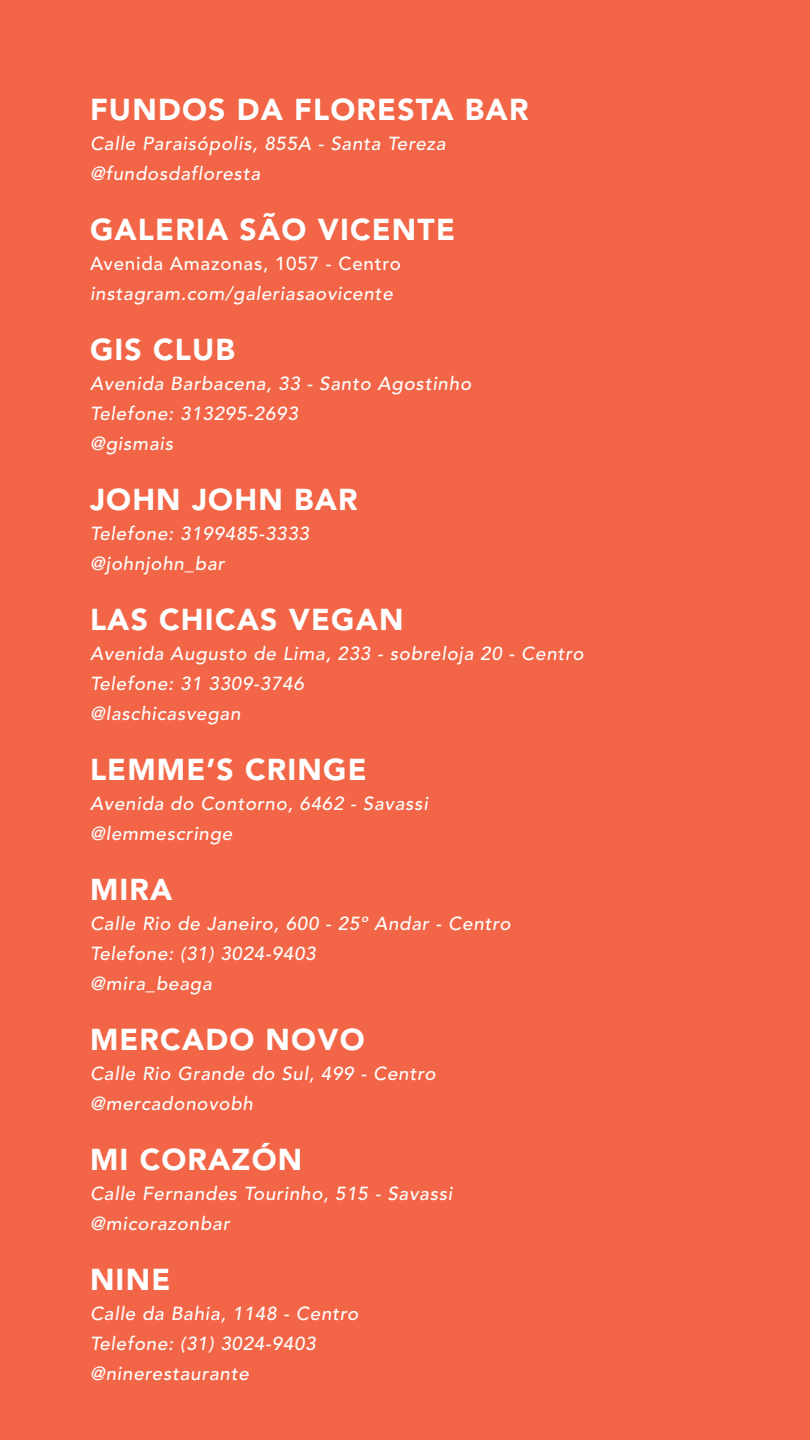
<style>
.page{position:relative;width:810px;height:1440px;background:#f26647}
.page>*{position:absolute;margin:0;border:0;box-sizing:border-box;transform-origin:0 0}
.t1{font:900 30px "Avenir LT Pro";letter-spacing:.04em;color:#fff}
.t2{font:italic 500 18.75px/30px "Avenir LT Pro";letter-spacing:.04em;color:#fff}
.t3{font:500 18.75px "Avenir LT Pro";letter-spacing:.04em;color:#fff}
</style>
<div class="page">
<h1 class="t1" style="left:90px;top:91px;width:440px">FUNDOS DA FLORESTA BAR</h1>
<p class="t2" style="left:90px;top:129px;width:357px">Calle Paraisópolis, 855A - Santa Tereza @fundosdafloresta</p>
<h1 class="t1" style="left:90px;top:211px;width:366px">GALERIA SÃO VICENTE</h1>
<p class="t3" style="left:90px;top:252px;width:312px">Avenida Amazonas, 1057 - Centro</p>
<p class="t2" style="left:90px;top:279px;width:304px">instagram.com/galeriasaovicente</p>
<h1 class="t1" style="left:90px;top:331px;width:147px">GIS CLUB</h1>
<p class="t2" style="left:90px;top:369px;width:383px">Avenida Barbacena, 33 - Santo Agostinho<br>Telefone: 313295-2693<br>@gismais</p>
<h1 class="t1" style="left:90px;top:481px;width:269px">JOHN JOHN BAR</h1>
<p class="t2" style="left:90px;top:519px;width:221px">Telefone: 3199485-3333 @johnjohn_bar</p>
<h1 class="t1" style="left:90px;top:601px;width:315px">LAS CHICAS VEGAN</h1>
<p class="t2" style="left:90px;top:639px;width:495px">Avenida Augusto de Lima, 233 - sobreloja 20 - Centro<br>Telefone: 31 3309-3746<br>@laschicasvegan</p>
<h1 class="t1" style="left:90px;top:751px;width:278px">LEMME’S CRINGE</h1>
<p class="t2" style="left:90px;top:789px;width:339px">Avenida do Contorno, 6462 - Savassi @lemmescringe</p>
<h1 class="t1" style="left:90px;top:871px;width:84px">MIRA</h1>
<p class="t2" style="left:90px;top:909px;width:422px">Calle Rio de Janeiro, 600 - 25º Andar - Centro<br>Telefone: (31) 3024-9403<br>@mira_beaga</p>
<h1 class="t1" style="left:90px;top:1021px;width:276px">MERCADO NOVO</h1>
<p class="t2" style="left:90px;top:1059px;width:347px">Calle Rio Grande do Sul, 499 - Centro @mercadonovobh</p>
<h1 class="t1" style="left:90px;top:1141px;width:214px">MI CORAZÓN</h1>
<p class="t2" style="left:90px;top:1179px;width:364px">Calle Fernandes Tourinho, 515 - Savassi @micorazonbar</p>
<h1 class="t1" style="left:90px;top:1261px;width:82px">NINE</h1>
<p class="t2" style="left:90px;top:1299px;width:270px">Calle da Bahia, 1148 - Centro<br>Telefone: (31) 3024-9403 @ninerestaurante</p>
</div>
